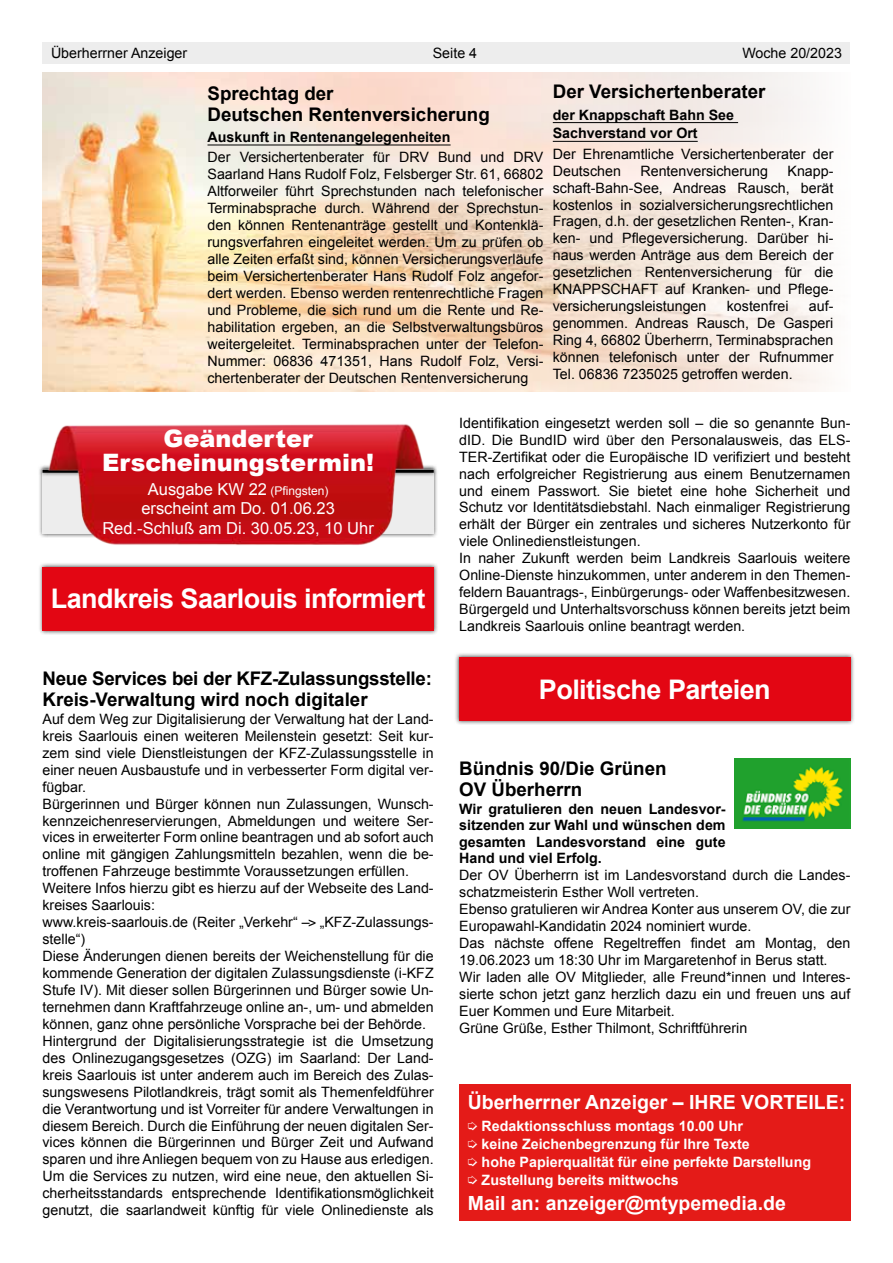
<style>
.page{position:relative;width:893px;height:1263px;background:#fff}
.page>*{position:absolute;margin:0;border:0;box-sizing:border-box;transform-origin:0 0}
.t1{font:700 27px "Arial";letter-spacing:-.02em;color:#fff}
.t2{font:900 24px/24px "Arial";color:#fff;text-align:center}
.t3{font:700 19.5px "Arial";color:#fff}
.t4{font:700 18.75px/21px "Arial";color:#000}
.t5{font:16.5px/19.5px "Arial";color:#fff;text-align:center}
.t6{font:14.25px/17px "Arial";color:#000}
.t7{font:700 14.25px/16.5px "Arial";color:#000}
.t8{font:700 14.25px/18px "Arial";color:#fff}
.s1{font-size:12px}
</style>
<div class="page">
<div style="left:43px;top:43px;width:807px;height:21px;background:#ededed"></div>
<div style="left:459px;top:1084px;width:391px;height:136px;background:#e41b18"></div>
<div style="left:38px;top:562px;width:401px;height:73px;background:#000;opacity:.7"></div>
<div style="left:43px;top:567px;width:391px;height:63px;background:#e30613"></div>
<img style="left:43px;top:72px;width:789px;height:319px">
<hr style="left:553px;top:122px;width:185px;height:1px;background:#000">
<hr style="left:553px;top:141px;width:145px;height:1px;background:#000">
<hr style="left:207px;top:145px;width:244px;height:1px;background:#000">
<div style="left:455px;top:652px;width:400px;height:73px;background:#000;opacity:.7"></div>
<div style="left:459px;top:657px;width:391px;height:64px;background:#e30613"></div>
<img style="left:734px;top:759px;width:116px;height:70px">
<div style="left:38px;top:464px;width:401px;height:74px;background:#000;opacity:.7"></div>
<div style="left:38px;top:465px;width:400px;height:12px;background:#000;opacity:.7"></div>
<img style="left:43px;top:424px;width:391px;height:121px">
<p class="t6" style="left:51px;top:45px;width:138px">Überherrner Anzeiger</p>
<p class="t6" style="left:433px;top:45px;width:46px">Seite 4</p>
<p class="t6" style="left:742px;top:45px;width:101px">Woche 20/2023</p>
<h3 class="t4" style="left:553px;top:82px;width:214px">Der Versichertenberater</h3>
<p class="t7" style="left:553px;top:106px;width:183px;line-height:18.8px">der Knappschaft Bahn See<br>Sachverstand vor Ort</p>
<p class="t6" style="left:553px;top:145px;width:282px">Der Ehrenamtliche Versichertenberater der<br>Deutschen</p>
<h3 class="t4" style="left:207px;top:83px;width:284px">Sprechtag der<br>Deutschen Rentenversicherung</h3>
<p class="t7" style="left:207px;top:129px;width:245px">Auskunft in Rentenangelegenheiten</p>
<p class="t6" style="left:207px;top:149px;width:337px;text-align:justify">Der Versichertenberater für DRV Bund und DRV Saarland Hans Rudolf Folz, Felsberger Str. 61, 66802<br>Altforweiler führt Sprechstunden nach telefonischer Terminabsprache durch. Während der Sprechstun&shy;den können Rentenanträge gestellt und Kontenklä&shy;rungsverfahren eingeleitet werden. Um zu prüfen ob alle Zeiten erfaßt sind, können Versicherungsverläufe beim Versichertenberater Hans Rudolf Folz angefor&shy;dert werden. Ebenso werden rentenrechtliche Fragen und Probleme, die sich rund um die Rente und Re&shy;habilitation ergeben, an die Selbstverwaltungsbüros weitergeleitet. Terminabsprachen unter der Telefon-Nummer: 06836 471351, Hans Rudolf Folz, Versi&shy;chertenberater der Deutschen Rentenversicherung</p>
<p class="t6" style="left:459px;top:414px;width:393px">Identifikation eingesetzt werden soll – die so genannte Bun&shy;dID. Die BundID wird über den Personalausweis, das ELS-TER-Zertifikat oder die Europäische ID verifiziert und besteht nach erfolgreicher Registrierung aus einem Benutzernamen und einem Passwort. Sie bietet eine hohe Sicherheit und Schutz vor Identitätsdiebstahl. Nach einmaliger Registrierung erhält der Bürger ein zentrales und sicheres Nutzerkonto für viele Onlinedienstleistungen.<br>In naher Zukunft werden beim Landkreis Saarlouis weitere Online-Dienste hinzukommen, unter anderem in den Themen&shy;feldern Bauantrags-, Einbürgerungs- oder Waffenbesitzwesen.<br>Bürgergeld und Unterhaltsvorschuss können bereits jetzt beim Landkreis Saarlouis online beantragt werden.</p>
<p class="t6" style="left:553px;top:162px;width:282px;text-align:justify;text-indent:235px">Knapp&shy;schaft-Bahn-See, Andreas Rausch, berät kostenlos in sozialversicherungsrechtlichen Fragen, d.h. der gesetzlichen Renten-, Kran&shy;ken- und Pflegeversicherung. Darüber hi&shy;naus werden Anträge aus dem Bereich der gesetzlichen Rentenversicherung für die KNAPPSCHAFT auf Kranken- und Pflege&shy;versicherungsleistungen</p>
<p class="t6" style="left:640px;top:162px;width:129px">Rentenversicherung</p>
<p class="t6" style="left:553px;top:298px;width:282px;text-align:justify;text-indent:256px">auf&shy;genommen. Andreas Rausch, De Gasperi Ring 4, 66802 Überherrn, Terminabsprachen können telefonisch unter der Rufnummer Tel. 06836 7235025 getroffen werden.</p>
<p class="t6" style="left:727px;top:298px;width:63px">kostenfrei</p>
<h2 class="t2" style="left:102px;top:426px;width:274px">Geänderter<br>Erscheinungstermin!</h2>
<p class="t5" style="left:102px;top:479px;width:273px">Ausgabe KW 22 <span class="s1">(Pfingsten)<br></span>erscheint am Do. 01.06.23<br>Red.-Schluß am Di. 30.05.23, 10 Uhr</p>
<h1 class="t1" style="left:51px;top:581px;width:376px">Landkreis Saarlouis informiert</h1>
<h3 class="t4" style="left:43px;top:669px;width:391px">Neue Services bei der KFZ-Zulassungsstelle:<br>Kreis-Verwaltung wird noch digitaler</h3>
<p class="t6" style="left:43px;top:710px;width:393px">Auf dem Weg zur Digitalisierung der Verwaltung hat der Land&shy;kreis Saarlouis einen weiteren Meilenstein gesetzt: Seit kur&shy;zem sind viele Dienstleistungen der KFZ-Zulassungsstelle in einer neuen Ausbaustufe und in verbesserter Form digital ver&shy;fügbar.<br>Bürgerinnen und Bürger können nun Zulassungen, Wunsch&shy;kennzeichenreservierungen, Abmeldungen und weitere Ser&shy;vices in erweiterter Form online beantragen und ab sofort auch online mit gängigen Zahlungsmitteln bezahlen, wenn die be&shy;troffenen Fahrzeuge bestimmte Voraussetzungen erfüllen.<br>Weitere Infos hierzu gibt es hierzu auf der Webseite des Land&shy;kreises Saarlouis:<br>www.kreis-saarlouis.de (Reiter „Verkehr“ –&gt; „KFZ-Zulassungs&shy;stelle“)<br>Diese Änderungen dienen bereits der Weichenstellung für die kommende Generation der digitalen Zulassungsdienste (i-KFZ Stufe IV). Mit dieser sollen Bürgerinnen und Bürger sowie Un&shy;ternehmen dann Kraftfahrzeuge online an-, um- und abmelden können, ganz ohne persönliche Vorsprache bei der Behörde.<br>Hintergrund der Digitalisierungsstrategie ist die Umsetzung des Onlinezugangsgesetzes (OZG) im Saarland: Der Land&shy;kreis Saarlouis ist unter anderem auch im Bereich des Zulas&shy;sungswesens Pilotlandkreis, trägt somit als Themenfeldführer die Verantwortung und ist Vorreiter für andere Verwaltungen in diesem Bereich. Durch die Einführung der neuen digitalen Ser&shy;vices können die Bürgerinnen und Bürger Zeit und Aufwand sparen und ihre Anliegen bequem von zu Hause aus erledigen.<br>Um die Services zu nutzen, wird eine neue, den aktuellen Si&shy;cherheitsstandards entsprechende Identifikationsmöglichkeit genutzt, die saarlandweit künftig für viele Onlinedienste als</p>
<h1 class="t1" style="left:539px;top:672px;width:233px">Politische Parteien</h1>
<h3 class="t4" style="left:459px;top:759px;width:209px">Bündnis 90/Die Grünen<br>OV Überherrn</h3>
<p class="t7" style="left:459px;top:801px;width:268px;text-align:justify">Wir gratulieren den neuen Landesvor&shy;sitzenden zur Wahl und wünschen dem gesamten Landesvorstand eine gute Hand und viel Erfolg.</p>
<p class="t6" style="left:459px;top:867px;width:393px">Der OV Überherrn ist im Landesvorstand durch die Landes&shy;schatzmeisterin Esther Woll vertreten.<br>Ebenso gratulieren wir Andrea Konter aus unserem OV, die zur Europawahl-Kandidatin 2024 nominiert wurde.<br>Das nächste offene Regeltreffen findet am Montag, den 19.06.2023 um 18:30 Uhr im Margaretenhof in Berus statt.<br>Wir laden alle OV Mitglieder, alle Freund*innen und Interes&shy;sierte schon jetzt ganz herzlich dazu ein und freuen uns auf Euer Kommen und Eure Mitarbeit.<br>Grüne Grüße, Esther Thilmont, Schriftführerin</p>
<h3 class="t3" style="left:468px;top:1089px;width:379px">Überherrner Anzeiger – IHRE VORTEILE:</h3>
<p class="t8" style="left:468px;top:1117px;width:345px">➭ Redaktionsschluss montags 10.00 Uhr<br>➭ keine Zeichenbegrenzung für Ihre Texte<br>➭ hohe Papierqualität für eine perfekte Darstellung ➭ Zustellung bereits mittwochs</p>
<h3 class="t3" style="left:468px;top:1191px;width:320px">Mail an: anzeiger@mtypemedia.de</h3>
</div>
